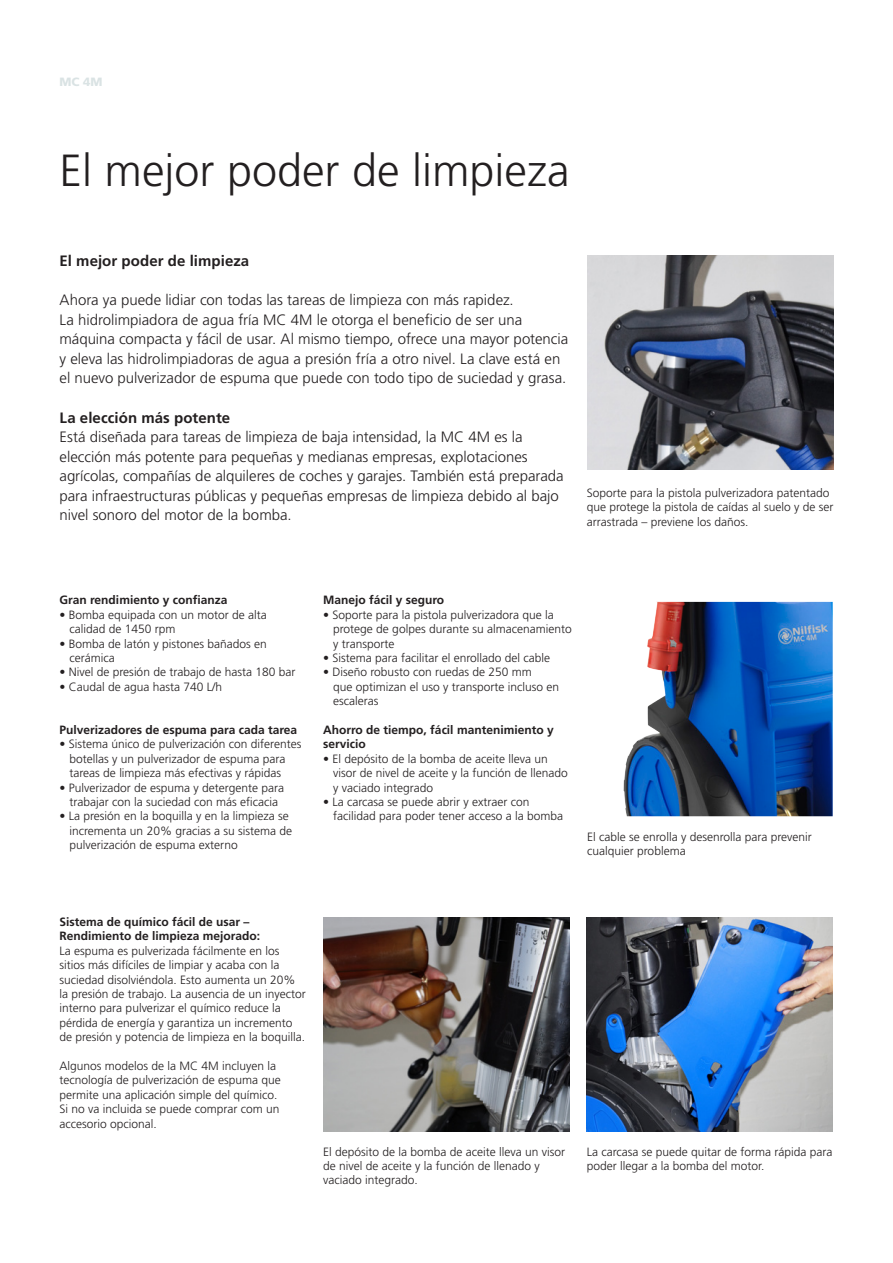
<style>
.page{position:relative;width:893px;height:1263px;background:#fff}
.page>*{position:absolute;margin:0;border:0;box-sizing:border-box;transform-origin:0 0}
.t1{font:300 45px "Frutiger LT Std";color:#231f20}
.t2{font:300 15px/19.5px "Frutiger LT Std";color:#231f20}
.t3{font:700 15px "Frutiger LT Std";letter-spacing:.005em;color:#231f20}
.t4{font:300 12px/14.4px "Frutiger LT Std";color:#231f20}
.t5{font:700 12px/14.4px "Frutiger LT Std";color:#231f20}
.t6{font:900 12px "Frutiger LT Std";color:#dae3e4}
</style>
<div class="page">
<img style="left:323px;top:917px;width:247px;height:214px">
<img style="left:587px;top:917px;width:246px;height:214px">
<img style="left:623px;top:602px;width:210px;height:214px">
<img style="left:588px;top:255px;width:245px;height:214px">
<p class="t6" style="left:60px;top:75px;width:45px">MC 4M</p>
<p class="t1" style="left:60px;top:145px;width:512px">El mejor poder de limpieza</p>
<p class="t3" style="left:60px;top:252px;width:191px">El mejor poder de limpieza</p>
<p class="t2" style="left:60px;top:291px;width:456px">Ahora ya puede lidiar con todas las tareas de limpieza con más rapidez.</p>
<p class="t2" style="left:60px;top:310px;width:510px">La hidrolimpiadora de agua fría MC 4M le otorga el beneficio de ser una máquina compacta y fácil de usar. Al mismo tiempo, ofrece una mayor potencia y eleva las hidrolimpiadoras de agua a presión fría a otro nivel. La clave está en el nuevo pulverizador de espuma que puede con todo tipo de suciedad y grasa.</p>
<p class="t3" style="left:60px;top:408px;width:172px">La elección más potente</p>
<p class="t2" style="left:60px;top:427px;width:506px">Está diseñada para tareas de limpieza de baja intensidad, la MC 4M es la elección más potente para pequeñas y medianas empresas, explotaciones agrícolas, compañías de alquileres de coches y garajes. También está preparada para infraestructuras públicas y pequeñas empresas de limpieza debido al bajo nivel sonoro del motor de la bomba.</p>
<p class="t4" style="left:587px;top:486px;width:248px">Soporte para la pistola pulverizadora patentado que protege la pistola de caídas al suelo y de ser arrastrada – previene los daños.</p>
<p class="t5" style="left:60px;top:593px;width:169px">Gran rendimiento y confianza</p>
<p class="t4" style="left:70px;top:608px;width:199px;text-indent:-10px">• Bomba equipada con un motor de alta calidad de 1450 rpm</p>
<p class="t4" style="left:70px;top:636px;width:199px;text-indent:-10px">• Bomba de latón y pistones bañados en cerámica</p>
<p class="t4" style="left:60px;top:665px;width:237px">• Nivel de presión de trabajo de hasta 180 bar</p>
<p class="t4" style="left:60px;top:680px;width:164px">• Caudal de agua hasta 740 L/h</p>
<p class="t5" style="left:60px;top:723px;width:239px">Pulverizadores de espuma para cada tarea</p>
<p class="t4" style="left:70px;top:737px;width:233px;text-indent:-10px">• Sistema único de pulverización con diferentes botellas y un pulverizador de espuma para tareas de limpieza más efectivas y rápidas</p>
<p class="t4" style="left:60px;top:780px;width:226px;text-align:center">• Pulverizador de espuma y detergente para trabajar con la suciedad con más eficacia</p>
<p class="t4" style="left:70px;top:809px;width:224px;text-indent:-10px">• La presión en la boquilla y en la limpieza se incrementa un 20% gracias a su sistema de pulverización de espuma externo</p>
<p class="t5" style="left:323px;top:593px;width:123px">Manejo fácil y seguro</p>
<p class="t4" style="left:333px;top:608px;width:240px;text-indent:-10px">• Soporte para la pistola pulverizadora que la protege de golpes durante su almacenamiento y transporte</p>
<p class="t4" style="left:323px;top:651px;width:229px">• Sistema para facilitar el enrollado del cable</p>
<p class="t4" style="left:333px;top:665px;width:228px;text-indent:-10px">• Diseño robusto con ruedas de 250 mm<br>que optimizan el uso y transporte incluso en escaleras</p>
<p class="t5" style="left:323px;top:723px;width:232px">Ahorro de tiempo, fácil mantenimiento y servicio</p>
<p class="t4" style="left:333px;top:752px;width:236px;text-indent:-10px">• El depósito de la bomba de aceite lleva un visor de nivel de aceite y la función de llenado y vaciado integrado</p>
<p class="t4" style="left:333px;top:795px;width:232px;text-indent:-10px">• La carcasa se puede abrir y extraer con facilidad para poder tener acceso a la bomba</p>
<p class="t4" style="left:587px;top:830px;width:226px">El cable se enrolla y desenrolla para prevenir cualquier problema</p>
<p class="t5" style="left:59px;top:915px;width:202px">Sistema de químico fácil de usar –<br>Rendimiento de limpieza mejorado:</p>
<p class="t4" style="left:59px;top:944px;width:248px">La espuma es pulverizada fácilmente en los sitios más difíciles de limpiar y acaba con la suciedad disolviéndola. Esto aumenta un 20% la presión de trabajo. La ausencia de un inyector interno para pulverizar el químico reduce la pérdida de energía y garantiza un incremento de presión y potencia de limpieza en la boquilla.</p>
<p class="t4" style="left:59px;top:1059px;width:223px">Algunos modelos de la MC 4M incluyen la tecnología de pulverización de espuma que permite una aplicación simple del químico.<br>Si no va incluida se puede comprar com un accesorio opcional.</p>
<p class="t4" style="left:323px;top:1144px;width:244px">El depósito de la bomba de aceite lleva un visor de nivel de aceite y la función de llenado y vaciado integrado.</p>
<p class="t4" style="left:587px;top:1144px;width:247px">La carcasa se puede quitar de forma rápida para poder llegar a la bomba del motor.</p>
</div>
